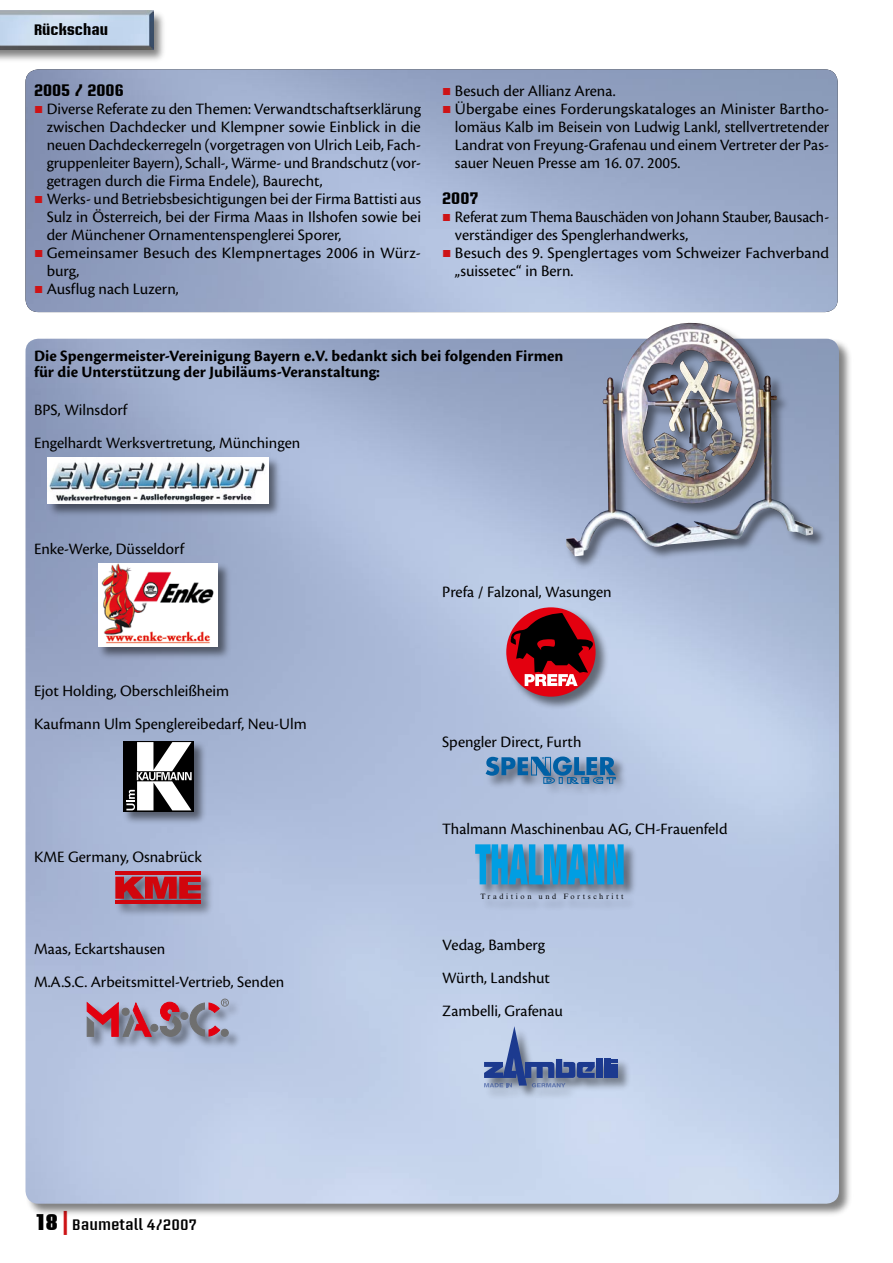
<style>
.page{position:relative;width:893px;height:1263px;background:#fff}
.page>*{position:absolute;margin:0;border:0;box-sizing:border-box;transform-origin:0 0}
.t1{font:16.5px/18px "Cronos Pro";color:#000}
.t2{font:700 16.5px/16.5px "Cronos Pro";color:#000}
.t3{font:700 16.5px "Briem Akademi Std";color:#000}
.t4{font:600 15px "Briem Akademi Std";color:#000}
.t5{font:700 15px "Briem Akademi Std";color:#000}
.t6{font:7.65px "Times New Roman MT Std";letter-spacing:.33em;color:#000}
.s1{color:#cd1316}
.s2{font-weight:900;font-size:22.5px}
.s3{font-size:24px;color:#cd1316}
</style>
<div class="page">
<div style="left:0;top:9px;width:168px;height:54px;background:#000;opacity:.5"></div>
<img style="left:0;top:11px;width:153px;height:38px">
<div style="left:24px;top:337px;width:829px;height:881px;background:#000;opacity:.5"></div>
<img style="left:26px;top:339px;width:813px;height:865px;border-radius:13px">
<div style="left:564px;top:321px;width:263px;height:249px;background:#000;opacity:.5"></div>
<img style="left:566px;top:321px;width:247px;height:235px">
<div style="left:46px;top:456px;width:237px;height:62px;background:#000;opacity:.5"></div>
<img style="left:48px;top:457px;width:220px;height:47px">
<div style="left:97px;top:562px;width:135px;height:99px;background:#000;opacity:.5"></div>
<img style="left:98px;top:563px;width:120px;height:83px">
<div style="left:121px;top:739px;width:87px;height:87px;background:#000;opacity:.5"></div>
<div style="left:123px;top:741px;width:70px;height:71px;background:linear-gradient(to bottom,#000,#000)"></div>
<svg style="left:126px;top:742px;width:66px;height:68px"></svg>
<div style="left:114px;top:870px;width:101px;height:48px;background:#000;opacity:.5"></div>
<hr style="left:115px;top:872px;width:86px;height:3px;background:#d1050c">
<svg style="left:115px;top:877px;width:86px;height:22px"></svg>
<hr style="left:115px;top:901px;width:86px;height:3px;background:#d1050c">
<div style="left:85px;top:998px;width:157px;height:53px;background:#000;opacity:.5"></div>
<svg style="left:87px;top:1002px;width:64px;height:34px"></svg>
<div style="left:122px;top:1008px;width:7px;height:7px;background:#6f6f6f;border-radius:50%"></div>
<div style="left:122px;top:1008px;width:7px;height:7px;border:1px solid #6f6f6f;border-radius:50%"></div>
<div style="left:151px;top:1024px;width:7px;height:7px;background:#6f6f6f;border-radius:50%"></div>
<div style="left:151px;top:1024px;width:7px;height:7px;border:1px solid #6f6f6f;border-radius:50%"></div>
<div style="left:181px;top:1012px;width:7px;height:7px;background:#6f6f6f;border-radius:50%"></div>
<div style="left:181px;top:1012px;width:7px;height:7px;border:1px solid #6f6f6f;border-radius:50%"></div>
<svg style="left:160px;top:1002px;width:21px;height:34px"></svg>
<div style="left:221px;top:1029px;width:7px;height:7px;border:1px solid #6f6f6f;border-radius:50%"></div>
<svg style="left:190px;top:1000px;width:37px;height:36px"></svg>
<div style="left:221px;top:999px;width:8px;height:7px;border:1px solid #6f6f6f;border-radius:50%"></div>
<div style="left:505px;top:606px;width:105px;height:105px;background:#000;opacity:.5"></div>
<div style="left:506px;top:607px;width:90px;height:90px;background:#e3000f;border-radius:50%"></div>
<svg style="left:510px;top:613px;width:83px;height:73px"></svg>
<div style="left:474px;top:843px;width:164px;height:69px;background:#000;opacity:.5"></div>
<svg style="left:475px;top:844px;width:149px;height:40px"></svg>
<div style="left:482px;top:1027px;width:150px;height:74px;background:#000;opacity:.5"></div>
<div style="left:596px;top:1059px;width:6px;height:19px;background:#1c3a8f"></div>
<div style="left:604px;top:1059px;width:6px;height:19px;background:#1c3a8f"></div>
<div style="left:612px;top:1064px;width:6px;height:14px;background:#1c3a8f"></div>
<svg style="left:612px;top:1059px;width:6px;height:4px"></svg>
<svg style="left:484px;top:1026px;width:111px;height:61px"></svg>
<div style="left:485px;top:754px;width:144px;height:43px;background:#000;opacity:.5"></div>
<svg style="left:486px;top:756px;width:130px;height:28px"></svg>
<p class="t5" style="left:34px;top:22px;width:75px">Rückschau</p>
<p class="t3" style="left:34px;top:81px;width:91px">2005 / 2006</p>
<p class="t1" style="left:47px;top:100px;width:376px;text-align:justify;text-indent:-13px"><span class="s1">▪</span> Diverse Referate zu den Themen: Verwandtschaftserklärung zwischen Dachdecker und Klempner sowie Einblick in die neuen Dachdeckerregeln (vorgetragen von Ulrich Leib, Fach&shy;gruppenleiter Bayern), Schall-, Wärme- und Brandschutz (vor&shy;getragen durch die Firma Endele), Baurecht,</p>
<p class="t1" style="left:47px;top:190px;width:376px;text-align:justify;text-indent:-13px"><span class="s1">▪</span> Werks- und Betriebsbesichtigungen bei der Firma Battisti aus Sulz in Österreich, bei der Firma Maas in Ilshofen sowie bei der Münchener Ornamentenspenglerei Sporer,</p>
<p class="t1" style="left:47px;top:244px;width:376px;text-indent:-13px"><span class="s1">▪</span> Gemeinsamer Besuch des Klempnertages 2006 in Würz&shy;burg,</p>
<p class="t1" style="left:34px;top:280px;width:146px"><span class="s1">▪</span> Ausflug nach Luzern,</p>
<p class="t1" style="left:442px;top:82px;width:175px"><span class="s1">▪</span> Besuch der Allianz Arena.</p>
<p class="t1" style="left:455px;top:100px;width:376px;text-align:justify;text-indent:-13px"><span class="s1">▪</span> Übergabe eines Forderungskataloges an Minister Bartho&shy;lomäus Kalb im Beisein von Ludwig Lankl, stellvertretender Landrat von Freyung-Grafenau und einem Vertreter der Pas&shy;sauer Neuen Presse am 16. 07. 2005.</p>
<p class="t3" style="left:442px;top:189px;width:38px">2007</p>
<p class="t1" style="left:455px;top:208px;width:376px;text-indent:-13px"><span class="s1">▪</span> Referat zum Thema Bauschäden von Johann Stauber, Bausach&shy;verständiger des Spenglerhandwerks,</p>
<p class="t1" style="left:455px;top:244px;width:376px;text-indent:-13px"><span class="s1">▪</span> Besuch des 9. Spenglertages vom Schweizer Fachverband „suissetec“ in Bern.</p>
<p class="t2" style="left:34px;top:348px;width:531px">Die Spengermeister-Vereinigung Bayern e.V. bedankt sich bei folgenden Firmen für die Unterstützung der Jubiläums-Veranstaltung:</p>
<p class="t1" style="left:34px;top:393px;width:268px;line-height:33px">BPS, Wilnsdorf<br>Engelhardt Werksvertretung, Münchingen</p>
<p class="t1" style="left:34px;top:539px;width:152px">Enke-Werke, Düsseldorf</p>
<p class="t1" style="left:34px;top:674px;width:274px;line-height:33px">Ejot Holding, Oberschleißheim<br>Kaufmann Ulm Spenglereibedarf, Neu-Ulm</p>
<p class="t1" style="left:34px;top:848px;width:169px">KME Germany, Osnabrück</p>
<p class="t1" style="left:34px;top:932px;width:252px;line-height:33px">Maas, Eckartshausen<br>M.A.S.C. Arbeitsmittel-Vertrieb, Senden</p>
<p class="t4" style="left:34px;top:1216px;width:165px"><span class="s2">18</span> <span class="s3">|</span> Baumetall 4/2007</p>
<p class="t1" style="left:442px;top:582px;width:171px">Prefa / Falzonal, Wasungen</p>
<p class="t1" style="left:442px;top:733px;width:141px">Spengler Direct, Furth</p>
<p class="t1" style="left:442px;top:820px;width:287px">Thalmann Maschinenbau AG, CH-Frauenfeld</p>
<p class="t6" style="left:481px;top:892px;width:145px">Tradition und Fortschritt</p>
<p class="t1" style="left:442px;top:929px;width:122px;line-height:33px">Vedag, Bamberg<br>Würth, Landshut<br>Zambelli, Grafenau</p>
</div>
